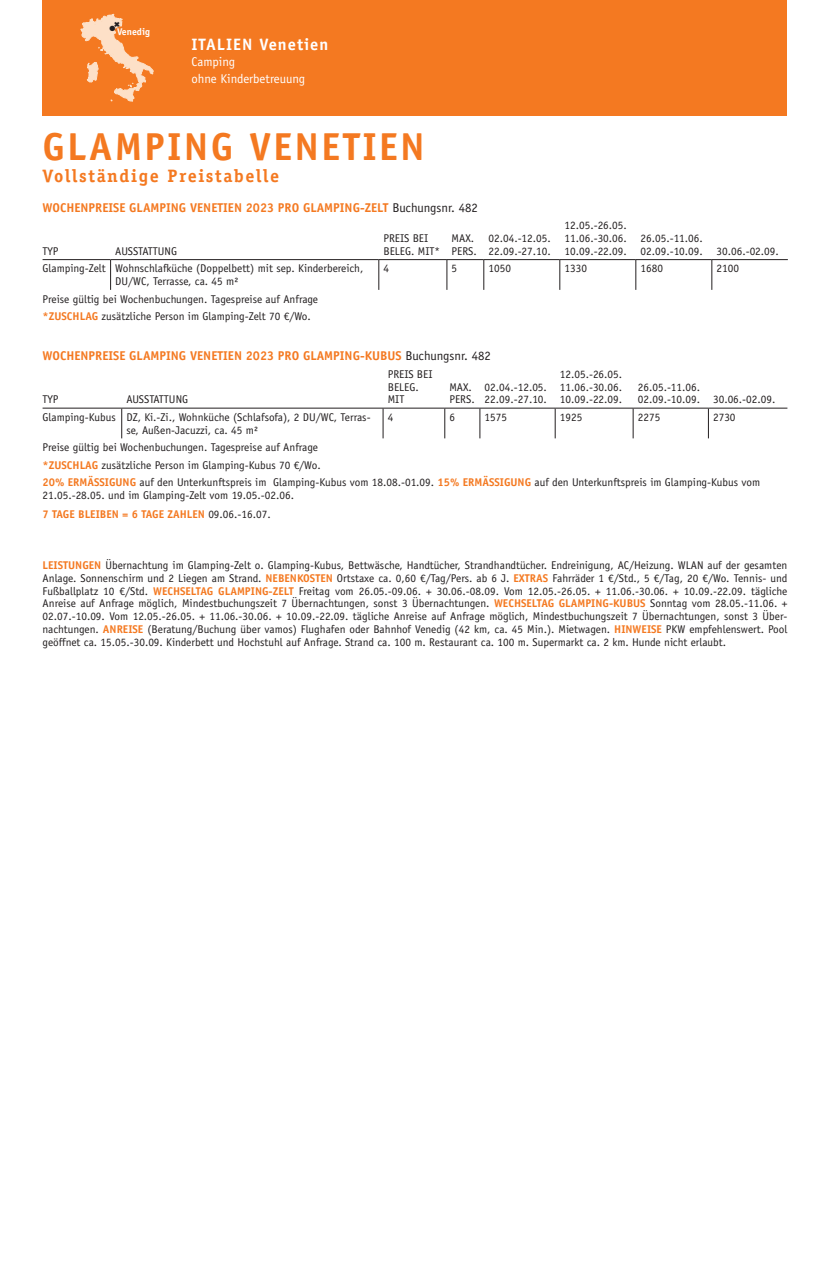
<style>
.page{position:relative;width:830px;height:1263px;background:#fff}
.page>*{position:absolute;margin:0;border:0;box-sizing:border-box;transform-origin:0 0}
.t1{font:700 39px "Officina Sans Std";letter-spacing:.06em;color:#f47921}
.t2{font:700 18px "Officina Serif Std";letter-spacing:.09em;color:#f47921}
.t3{font:700 16.5px "Officina Sans Std";letter-spacing:.06em;color:#fff}
.t4{font:700 12.75px "Officina Sans Std";color:#f47921}
.t5{font:12.75px/16.5px "Officina Sans Std";color:#fff}
.t6{font:11.25px/12.8px "Officina Sans Std";color:#231f20}
.t7{font:700 9.75px "Officina Sans Std";color:#fff}
.t8{font:7.5px "Zapf Dingbats Std";color:#231f20}
.s1{font-weight:400;color:#231f20}
.s2{font-weight:700;color:#f47921}
</style>
<div class="page">
<div style="left:43px;top:0;width:744px;height:116px;background:#f47921"></div>
<hr style="left:43px;top:408px;width:79px;height:1px;background:#231f20">
<hr style="left:122px;top:408px;width:261px;height:1px;background:#231f20">
<hr style="left:121px;top:408px;width:1px;height:30px;background:#231f20">
<hr style="left:383px;top:408px;width:61px;height:1px;background:#231f20">
<hr style="left:382px;top:408px;width:1px;height:30px;background:#231f20">
<hr style="left:444px;top:408px;width:35px;height:1px;background:#231f20">
<hr style="left:444px;top:408px;width:1px;height:30px;background:#231f20">
<hr style="left:479px;top:408px;width:76px;height:1px;background:#231f20">
<hr style="left:479px;top:408px;width:1px;height:30px;background:#231f20">
<hr style="left:555px;top:408px;width:77px;height:1px;background:#231f20">
<hr style="left:554px;top:408px;width:1px;height:30px;background:#231f20">
<hr style="left:632px;top:408px;width:76px;height:1px;background:#231f20">
<hr style="left:632px;top:408px;width:1px;height:30px;background:#231f20">
<hr style="left:708px;top:408px;width:79px;height:1px;background:#231f20">
<hr style="left:707px;top:408px;width:1px;height:30px;background:#231f20">
<hr style="left:43px;top:259px;width:67px;height:1px;background:#231f20">
<hr style="left:110px;top:259px;width:268px;height:1px;background:#231f20">
<hr style="left:110px;top:260px;width:1px;height:30px;background:#231f20">
<hr style="left:378px;top:259px;width:68px;height:1px;background:#231f20">
<hr style="left:378px;top:260px;width:1px;height:30px;background:#231f20">
<hr style="left:446px;top:259px;width:37px;height:1px;background:#231f20">
<hr style="left:446px;top:260px;width:1px;height:30px;background:#231f20">
<hr style="left:483px;top:259px;width:76px;height:1px;background:#231f20">
<hr style="left:483px;top:260px;width:1px;height:30px;background:#231f20">
<hr style="left:559px;top:259px;width:76px;height:1px;background:#231f20">
<hr style="left:559px;top:260px;width:1px;height:30px;background:#231f20">
<hr style="left:635px;top:259px;width:76px;height:1px;background:#231f20">
<hr style="left:635px;top:260px;width:1px;height:30px;background:#231f20">
<hr style="left:711px;top:259px;width:76px;height:1px;background:#231f20">
<hr style="left:711px;top:260px;width:1px;height:30px;background:#231f20">
<svg style="left:80px;top:14px;width:74px;height:88px"></svg>
<p class="t8" style="left:109px;top:25px;width:7px">●</p>
<p class="t7" style="left:117px;top:26px;width:34px">Venedig</p>
<h3 class="t3" style="left:191px;top:34px;width:138px">ITALIEN Venetien</h3>
<p class="t5" style="left:191px;top:53px;width:115px">Camping<br>ohne Kinderbetreuung</p>
<h1 class="t1" style="left:43px;top:123px;width:383px">GLAMPING VENETIEN</h1>
<h2 class="t2" style="left:43px;top:164px;width:238px">Vollständige Preistabelle</h2>
<p class="t4" style="left:43px;top:200px;width:436px">WOCHENPREISE GLAMPING VENETIEN 2023 PRO GLAMPING-ZELT <span class="s1">Buchungsnr. 482</span></p>
<p class="t6" style="left:43px;top:245px;width:18px">TYP</p>
<p class="t6" style="left:115px;top:245px;width:63px">AUSSTATTUNG</p>
<p class="t6" style="left:383px;top:232px;width:58px">PREIS BEI<br>BELEG. MIT*</p>
<p class="t6" style="left:451px;top:232px;width:27px">MAX.<br>PERS.</p>
<p class="t6" style="left:488px;top:232px;width:64px">02.04.-12.05.<br>22.09.-27.10.</p>
<p class="t6" style="left:564px;top:219px;width:64px;text-align:justify">12.05.-26.05.<br>11.06.-30.06.<br>10.09.-22.09.</p>
<p class="t6" style="left:640px;top:232px;width:140px">26.05.-11.06.<br>02.09.-10.09. 30.06.-02.09.</p>
<p class="t6" style="left:115px;top:262px;width:249px;text-indent:-73px">Glamping-Zelt Wohnschlafküche (Doppelbett) mit sep. Kinderbereich,<br>DU/WC, Terrasse, ca. 45 m²</p>
<p class="t6" style="left:383px;top:262px;width:7px">4</p>
<p class="t6" style="left:451px;top:262px;width:7px">5</p>
<p class="t6" style="left:488px;top:262px;width:24px">1050</p>
<p class="t6" style="left:564px;top:262px;width:24px">1330</p>
<p class="t6" style="left:640px;top:262px;width:24px">1680</p>
<p class="t6" style="left:716px;top:262px;width:24px">2100</p>
<p class="t6" style="left:43px;top:290px;width:277px;line-height:17.5px">Preise gültig bei Wochenbuchungen. Tagespreise auf Anfrage <span class="s2">*ZUSCHLAG</span> zusätzliche Person im Glamping-Zelt 70 €/Wo.</p>
<p class="t4" style="left:43px;top:348px;width:449px">WOCHENPREISE GLAMPING VENETIEN 2023 PRO GLAMPING-KUBUS <span class="s1">Buchungsnr. 482</span></p>
<p class="t6" style="left:43px;top:393px;width:18px">TYP</p>
<p class="t6" style="left:126px;top:393px;width:63px">AUSSTATTUNG</p>
<p class="t6" style="left:387px;top:368px;width:46px">PREIS BEI<br>BELEG.<br>MIT</p>
<p class="t6" style="left:449px;top:380px;width:27px">MAX.<br>PERS.</p>
<p class="t6" style="left:484px;top:380px;width:64px">02.04.-12.05.<br>22.09.-27.10.</p>
<p class="t6" style="left:559px;top:368px;width:64px;text-align:justify">12.05.-26.05.<br>11.06.-30.06.<br>10.09.-22.09.</p>
<p class="t6" style="left:637px;top:380px;width:139px">26.05.-11.06.<br>02.09.-10.09. 30.06.-02.09.</p>
<p class="t6" style="left:126px;top:411px;width:246px;text-indent:-84px">Glamping-Kubus DZ, Ki.-Zi., Wohnküche (Schlafsofa), 2 DU/WC, Terras&shy;se, Außen-Jacuzzi, ca. 45 m²</p>
<p class="t6" style="left:387px;top:411px;width:7px">4</p>
<p class="t6" style="left:449px;top:411px;width:7px">6</p>
<p class="t6" style="left:484px;top:411px;width:24px">1575</p>
<p class="t6" style="left:559px;top:411px;width:24px">1925</p>
<p class="t6" style="left:637px;top:411px;width:24px">2275</p>
<p class="t6" style="left:712px;top:411px;width:24px">2730</p>
<p class="t6" style="left:42px;top:439px;width:718px;line-height:17.5px">Preise gültig bei Wochenbuchungen. Tagespreise auf Anfrage<br><span class="s2">*ZUSCHLAG</span> zusätzliche Person im Glamping-Kubus 70 €/Wo.<br><span class="s2">20% ERMÄSSIGUNG</span> auf den Unterkunftspreis im Glamping-Kubus vom 18.08.-01.09. <span class="s2">15% ERMÄSSIGUNG</span> auf den Unterkunftspreis im Glamping-Kubus vom</p>
<p class="t6" style="left:42px;top:486px;width:253px;line-height:19px">21.05.-28.05. und im Glamping-Zelt vom 19.05.-02.06.<br><span class="s2">7 TAGE BLEIBEN = 6 TAGE ZAHLEN</span> 09.06.-16.07.</p>
<p class="t6" style="left:43px;top:559px;width:746px;text-align:justify"><span class="s2">LEISTUNGEN</span> Übernachtung im Glamping-Zelt o. Glamping-Kubus, Bettwäsche, Handtücher, Strandhandtücher. Endreinigung, AC/Heizung. WLAN auf der gesamten Anlage. Sonnenschirm und 2 Liegen am Strand. <span class="s2">NEBENKOSTEN</span> Ortstaxe ca. 0,60 €/Tag/Pers. ab 6 J. <span class="s2">EXTRAS</span> Fahrräder 1 €/Std., 5 €/Tag, 20 €/Wo. Tennis- und Fußballplatz 10 €/Std. <span class="s2">WECHSELTAG GLAMPING-ZELT</span> Freitag vom 26.05.-09.06. + 30.06.-08.09. Vom 12.05.-26.05. + 11.06.-30.06. + 10.09.-22.09. tägliche Anreise auf Anfrage möglich, Mindestbuchungszeit 7 Übernachtungen, sonst 3 Übernachtungen. <span class="s2">WECHSELTAG GLAMPING-KUBUS</span> Sonntag vom 28.05.-11.06. + 02.07.-10.09. Vom 12.05.-26.05. + 11.06.-30.06. + 10.09.-22.09. tägliche Anreise auf Anfrage möglich, Mindestbuchungszeit 7 Übernachtungen, sonst 3 Über&shy;nachtungen. <span class="s2">ANREISE</span> (Beratung/Buchung über vamos) Flughafen oder Bahnhof Venedig (42 km, ca. 45 Min.). Mietwagen. <span class="s2">HINWEISE</span> PKW empfehlenswert. Pool geöffnet ca. 15.05.-30.09. Kinderbett und Hochstuhl auf Anfrage. Strand ca. 100 m. Restaurant ca. 100 m. Supermarkt ca. 2 km. Hunde nicht erlaubt.</p>
</div>
